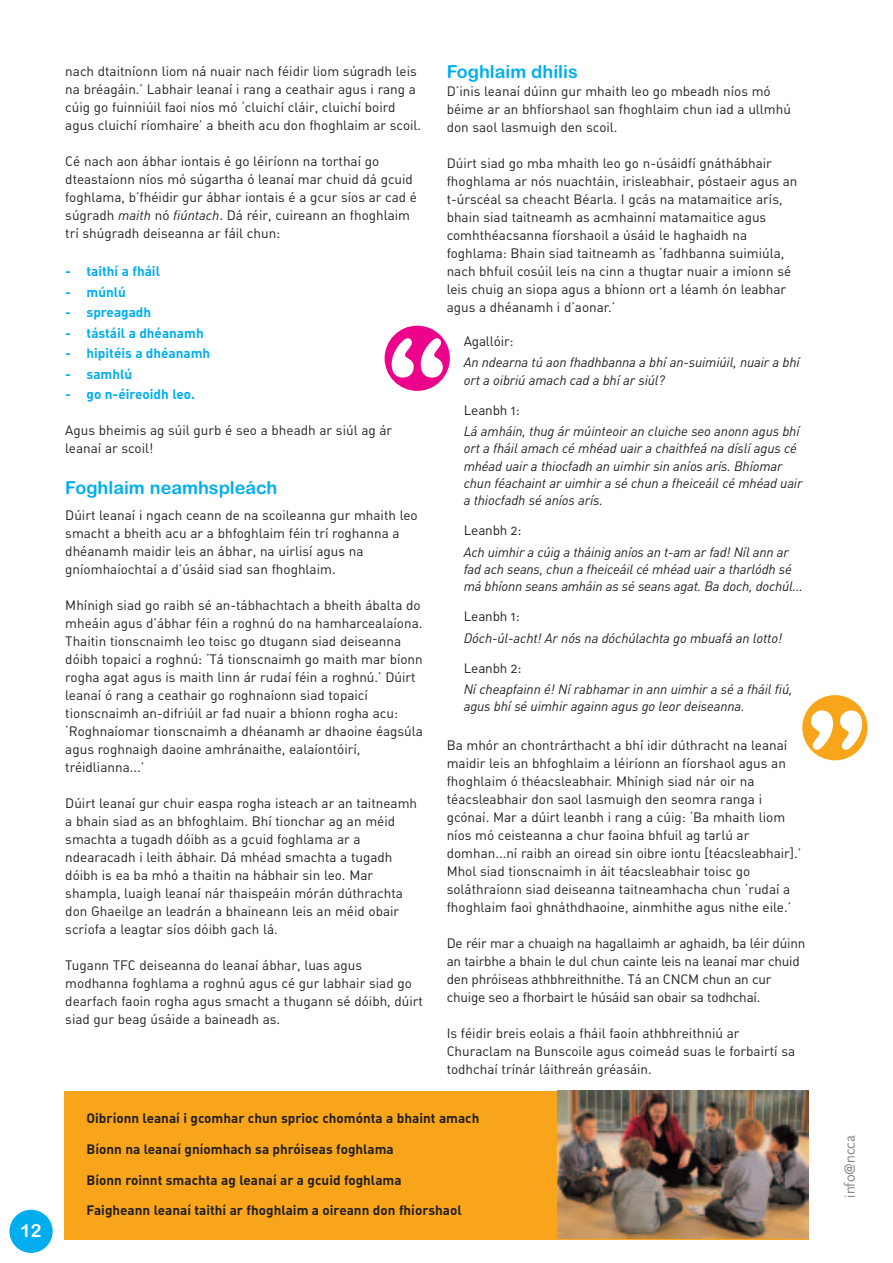
<style>
.page{position:relative;width:893px;height:1263px;background:#fff}
.page>*{position:absolute;margin:0;border:0;box-sizing:border-box;transform-origin:0 0}
.t1{font:700 108px "Amer Typewriter IT Cby BT";color:#fff}
.t2{font:18px "Arial Rounded MT Bold";color:#00aeef}
.t3{font:18px "Arial Rounded MT Bold";color:#fff}
.t4{font:15px "Foundry Sans";color:#808285}
.t5{font:13.5px/18px "DIN Regular Alternate";color:#231f20}
.t6{font:italic 13.5px/17.2px "DIN";letter-spacing:-.01em;color:#231f20}
.t7{font:13.5px "DIN Bold Alternate";color:#231f20}
.t8{font:13.5px "DIN Bold Alternate";color:#00aeef}
.s1{font-family:"DIN";font-style:italic}
</style>
<div class="page">
<div style="left:64px;top:1091px;width:744px;height:148px;background:#f9a51b"></div>
<div style="left:9px;top:1210px;width:44px;height:43px;background:#00aeef;border-radius:50%"></div>
<div style="left:384px;top:326px;width:66px;height:65px;background:#ed028c;border-radius:50%"></div>
<div style="left:802px;top:695px;width:65px;height:65px;background:#f9a51b;border-radius:50%"></div>
<img style="left:557px;top:1090px;width:251px;height:149px">
<h2 class="t3" style="left:20px;top:1224px;width:23px">12</h2>
<h2 class="t2" style="left:446px;top:65px;width:133px">Foghlaim dhílis</h2>
<p class="t5" style="left:446px;top:84px;width:346px">D’inis leanaí dúinn gur mhaith leo go mbeadh níos mó béime ar an bhfíorshaol san fhoghlaim chun iad a ullmhú don saol lasmuigh den scoil.</p>
<p class="t5" style="left:446px;top:156px;width:352px">Dúirt siad go mba mhaith leo go n-úsáidfí gnáthábhair fhoghlama ar nós nuachtáin, irisleabhair, póstaeir agus an t-úrscéal sa cheacht Béarla. I gcás na matamaitice arís, bhain siad taitneamh as acmhainní matamaitice agus comhthéacsanna fíorshaoil a úsáid le haghaidh na foghlama: Bhain siad taitneamh as ‘fadhbanna suimiúla, nach bhfuil cosúil leis na cinn a thugtar nuair a imíonn sé leis chuig an siopa agus a bhíonn ort a léamh ón leabhar agus a dhéanamh i d’aonar.’</p>
<p class="t5" style="left:463px;top:334px;width:51px">Agallóir:</p>
<p class="t6" style="left:463px;top:356px;width:337px">An ndearna tú aon fhadhbanna a bhí an-suimiúil, nuair a bhí ort a oibriú amach cad a bhí ar siúl?</p>
<p class="t5" style="left:463px;top:402px;width:58px">Leanbh 1:</p>
<p class="t6" style="left:463px;top:424px;width:340px">Lá amháin, thug ár múinteoir an cluiche seo anonn agus bhí ort a fháil amach cé mhéad uair a chaithfeá na díslí agus cé mhéad uair a thiocfadh an uimhir sin aníos arís. Bhíomar chun féachaint ar uimhir a sé chun a fheiceáil cé mhéad uair a thiocfadh sé aníos arís.</p>
<p class="t5" style="left:463px;top:523px;width:59px">Leanbh 2:</p>
<p class="t6" style="left:463px;top:545px;width:341px">Ach uimhir a cúig a tháinig aníos an t-am ar fad! Níl ann ar fad ach seans, chun a fheiceáil cé mhéad uair a tharlódh sé má bhíonn seans amháin as sé seans agat. Ba doch, dochúl...</p>
<p class="t5" style="left:463px;top:609px;width:58px">Leanbh 1:</p>
<p class="t6" style="left:463px;top:631px;width:320px">Dóch-úl-acht! Ar nós na dóchúlachta go mbuafá an lotto!</p>
<p class="t5" style="left:463px;top:660px;width:59px">Leanbh 2:</p>
<p class="t6" style="left:463px;top:682px;width:330px">Ní cheapfainn é! Ní rabhamar in ann uimhir a sé a fháil fiú, agus bhí sé uimhir againn agus go leor deiseanna.</p>
<p class="t5" style="left:446px;top:738px;width:356px">Ba mhór an chontrárthacht a bhí idir dúthracht na leanaí maidir leis an bhfoghlaim a léiríonn an fíorshaol agus an fhoghlaim ó théacsleabhair. Mhínigh siad nár oir na téacsleabhair don saol lasmuigh den seomra ranga i gcónaí. Mar a dúirt leanbh i rang a cúig: ‘Ba mhaith liom níos mó ceisteanna a chur faoina bhfuil ag tarlú ar domhan...ní raibh an oiread sin oibre iontu [téacsleabhair].’ Mhol siad tionscnaimh in áit téacsleabhair toisc go soláthraíonn siad deiseanna taitneamhacha chun ‘rudaí a fhoghlaim faoi ghnáthdhaoine, ainmhithe agus nithe eile.’</p>
<p class="t5" style="left:446px;top:936px;width:360px">De réir mar a chuaigh na hagallaimh ar aghaidh, ba léir dúinn an tairbhe a bhain le dul chun cainte leis na leanaí mar chuid den phróiseas athbhreithnithe. Tá an CNCM chun an cur chuige seo a fhorbairt le húsáid san obair sa todhchaí.</p>
<p class="t5" style="left:446px;top:1026px;width:350px">Is féidir breis eolais a fháil faoin athbhreithniú ar<br>Churaclam na Bunscoile agus coimeád suas le forbairtí sa todhchaí trínár láithreán gréasáin.</p>
<p class="t5" style="left:65px;top:63px;width:357px">nach dtaitníonn liom ná nuair nach féidir liom súgradh leis na bréagáin.’ Labhair leanaí i rang a ceathair agus i rang a cúig go fuinniúil faoi níos mó ‘cluichí cláir, cluichí boird agus cluichí ríomhaire’ a bheith acu don fhoghlaim ar scoil.</p>
<p class="t5" style="left:65px;top:153px;width:353px">Cé nach aon ábhar iontais é go léiríonn na torthaí go dteastaíonn níos mó súgartha ó leanaí mar chuid dá gcuid foghlama, b’fhéidir gur ábhar iontais é a gcur síos ar cad é súgradh <span class="s1">maith</span> nó <span class="s1">fiúntach</span>. Dá réir, cuireann an fhoghlaim trí shúgradh deiseanna ar fáil chun:</p>
<p class="t8" style="left:65px;top:267px;width:96px">- taithí a fháil</p>
<p class="t8" style="left:65px;top:287px;width:62px">- múnlú</p>
<p class="t8" style="left:65px;top:308px;width:87px">- spreagadh</p>
<p class="t8" style="left:65px;top:328px;width:140px">- tástáil a dhéanamh</p>
<p class="t8" style="left:65px;top:348px;width:146px">- hipitéis a dhéanamh</p>
<p class="t8" style="left:65px;top:369px;width:68px">- samhlú</p>
<p class="t8" style="left:65px;top:389px;width:131px">- go n-éireoidh leo.</p>
<p class="t5" style="left:65px;top:423px;width:328px">Agus bheimis ag súil gurb é seo a bheadh ar siúl ag ár leanaí ar scoil!</p>
<h2 class="t2" style="left:65px;top:480px;width:213px">Foghlaim neamhspleách</h2>
<p class="t5" style="left:65px;top:508px;width:354px">Dúirt leanaí i ngach ceann de na scoileanna gur mhaith leo smacht a bheith acu ar a bhfoghlaim féin trí roghanna a dhéanamh maidir leis an ábhar, na uirlisí agus na gníomhaíochtaí a d’úsáid siad san fhoghlaim.</p>
<p class="t5" style="left:65px;top:598px;width:359px">Mhínigh siad go raibh sé an-tábhachtach a bheith ábalta do mheáin agus d’ábhar féin a roghnú do na hamharcealaíona.<br>Thaitin tionscnaimh leo toisc go dtugann siad deiseanna dóibh topaicí a roghnú: ‘Tá tionscnaimh go maith mar bíonn rogha agat agus is maith linn ár rudaí féin a roghnú.’ Dúirt leanaí ó rang a ceathair go roghnaíonn siad topaicí tionscnaimh an-difriúil ar fad nuair a bhíonn rogha acu: ‘Roghnaíomar tionscnaimh a dhéanamh ar dhaoine éagsúla agus roghnaigh daoine amhránaithe, ealaíontóirí, tréidlianna...’</p>
<p class="t5" style="left:65px;top:796px;width:353px">Dúirt leanaí gur chuir easpa rogha isteach ar an taitneamh a bhain siad as an bhfoghlaim. Bhí tionchar ag an méid smachta a tugadh dóibh as a gcuid foghlama ar a ndearacadh i leith ábhair. Dá mhéad smachta a tugadh dóibh is ea ba mhó a thaitin na hábhair sin leo. Mar shampla, luaigh leanaí nár thaispeáin mórán dúthrachta don Ghaeilge an leadrán a bhaineann leis an méid obair scríofa a leagtar síos dóibh gach lá.</p>
<p class="t5" style="left:65px;top:958px;width:359px">Tugann TFC deiseanna do leanaí ábhar, luas agus modhanna foghlama a roghnú agus cé gur labhair siad go dearfach faoin rogha agus smacht a thugann sé dóibh, dúirt siad gur beag úsáide a baineadh as.</p>
<h1 class="t1" style="left:384px;top:342px;width:67px">“</h1>
<h1 class="t1" style="left:804px;top:714px;width:67px">”</h1>
<p class="t7" style="left:87px;top:1113px;width:394px">Oibríonn leanaí i gcomhar chun sprioc chomónta a bhaint amach</p>
<p class="t7" style="left:87px;top:1144px;width:309px">Bíonn na leanaí gníomhach sa phróiseas foghlama</p>
<p class="t7" style="left:87px;top:1175px;width:316px">Bíonn roinnt smachta ag leanaí ar a gcuid foghlama</p>
<p class="t7" style="left:87px;top:1206px;width:376px">Faigheann leanaí taithí ar fhoghlaim a oireann don fhíorshaol</p>
<p class="t4" style="left:844px;top:1198px;width:64px;rotate:-90deg">info@ncca</p>
</div>
